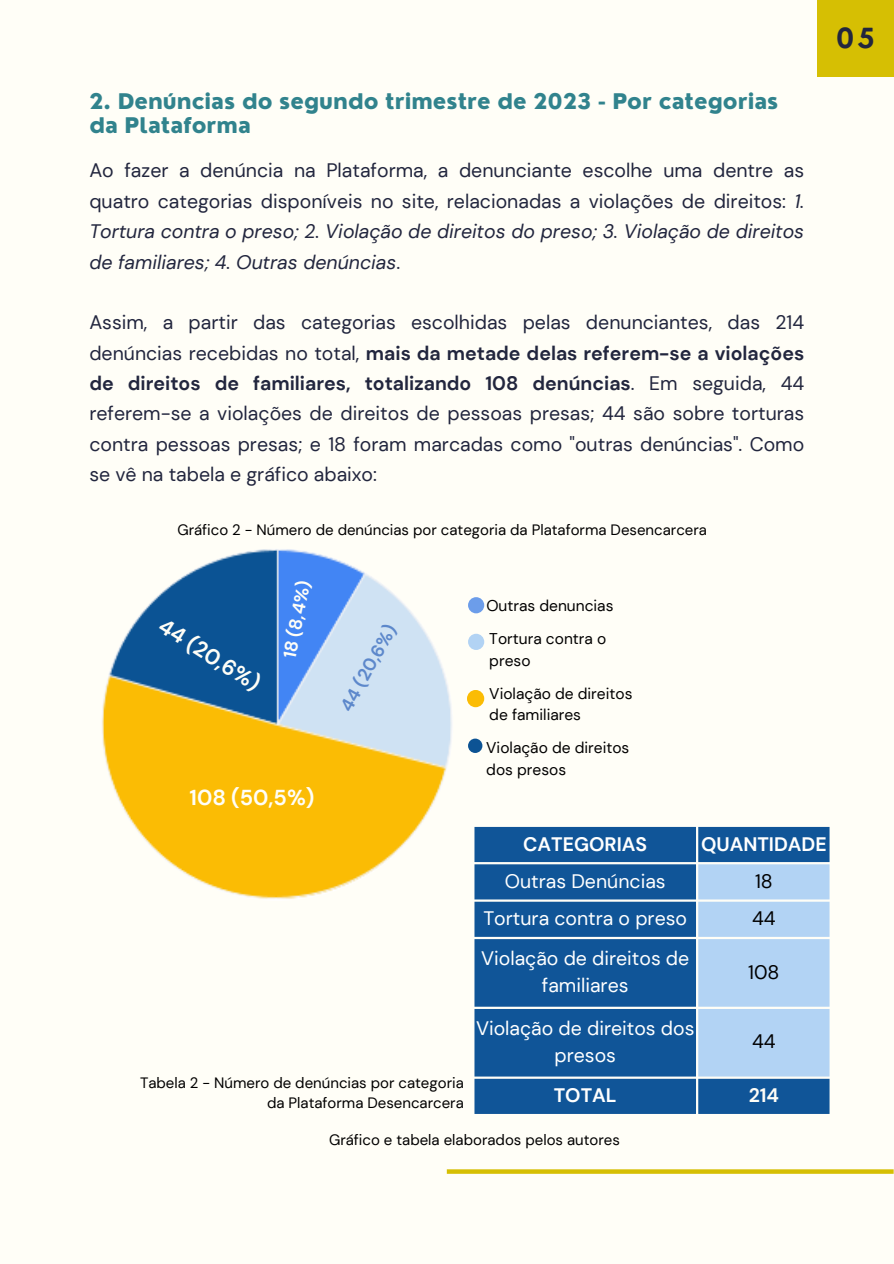
<style>
.page{position:relative;width:894px;height:1264px;background:#fff}
.page>*{position:absolute;margin:0;border:0;box-sizing:border-box;transform-origin:0 0}
.t1{font:700 27px "Nourd";color:#22263e}
.t2{font:700 21.6px "DM Sans";color:#fffef7}
.t3{font:800 21px/23.7px "Nourd";color:#31838d}
.t4{font:19.5px/30.3px "DM Sans";color:#22263e;text-align:justify}
.t5{font:19.5px/27px "DM Sans";color:#fff;text-align:center}
.t6{font:700 19.5px "DM Sans";color:#fff}
.t7{font:19.5px "DM Sans";color:#000}
.t8{font:700 19.5px "DM Sans";color:#fffef7}
.t9{font:700 18px "DM Sans";color:#5d88cb}
.t10{font:700 18px "DM Sans";color:#fffef7}
.t11{font:15.6px/21.6px "DM Sans";color:#000}
.t12{font:15px/20.2px "DM Sans";color:#000;text-align:right}
.s1{font-style:italic}
.s2{font-weight:700}
</style>
<div class="page">
<div style="left:0;top:0;width:893px;height:1263px;background:#fffef7"></div>
<div style="left:816px;top:0;width:77px;height:77px;background:#d6bf03"></div>
<svg style="left:446px;top:1169px;width:447px;height:4px;fill:#d6bf03"></svg>
<div style="left:474px;top:827px;width:355px;height:286px;background:#105598"></div>
<div style="left:698px;top:864px;width:131px;height:212px;background:#b2d3f4"></div>
<div style="left:468px;top:597px;width:16px;height:16px;background:#6c9dea;border-radius:50%"></div>
<div style="left:468px;top:738px;width:14px;height:15px;background:#0c5394;border-radius:50%"></div>
<div style="left:467px;top:690px;width:17px;height:17px;background:#fbbc04;border-radius:50%"></div>
<div style="left:468px;top:633px;width:16px;height:17px;background:#b2d3f4;border-radius:50%"></div>
<img style="left:101px;top:548px;width:352px;height:352px;border-radius:50%">
<p class="t3" style="left:89px;top:89px;width:690px">2. Denúncias do segundo trimestre de 2023 - Por categorias da Plataforma</p>
<h2 class="t4" style="left:89px;top:155px;width:716px">Ao fazer a denúncia na Plataforma, a denunciante escolhe uma dentre as quatro categorias disponíveis no site, relacionadas a violações de direitos: <span class="s1">1.<br>Tortura contra o preso; 2. Violação de direitos do preso; 3. Violação de direitos de familiares; 4. Outras denúncias</span>.</h2>
<h1 class="t1" style="left:835px;top:21px;width:41px">05</h1>
<h2 class="t4" style="left:89px;top:307px;width:716px">Assim, a partir das categorias escolhidas pelas denunciantes, das 214 denúncias recebidas no total, <span class="s2">mais da metade delas referem-se a violações de direitos de familiares, totalizando 108 denúncias</span>. Em seguida, 44 referem-se a violações de direitos de pessoas presas; 44 são sobre torturas contra pessoas presas; e 18 foram marcadas como "outras denúncias". Como se vê na tabela e gráfico abaixo:</h2>
<p class="t12" style="left:177px;top:519px;width:531px">Gráfico 2 - Número de denúncias por categoria da Plataforma Desencarcera</p>
<p class="t2" style="left:168px;top:612px;width:117px;rotate:32deg">44 (20,6%)</p>
<p class="t10" style="left:278px;top:655px;width:80px;rotate:-79deg">18 (8,4%)</p>
<p class="t9" style="left:335px;top:704px;width:98px;rotate:-61deg">44 (20,6%)</p>
<p class="t2" style="left:189px;top:783px;width:126px">108 (50,5%)</p>
<p class="t11" style="left:486px;top:595px;width:128px">Outras denuncias</p>
<p class="t11" style="left:489px;top:628px;width:118px">Tortura contra o preso</p>
<p class="t11" style="left:489px;top:682px;width:145px">Violação de direitos de familiares</p>
<p class="t11" style="left:486px;top:736px;width:145px">Violação de direitos dos presos</p>
<p class="t6" style="left:523px;top:831px;width:125px">CATEGORIAS</p>
<p class="t6" style="left:700px;top:831px;width:127px">QUANTIDADE</p>
<h1 class="t5" style="left:504px;top:867px;width:162px">Outras Denúncias</h1>
<h3 class="t7" style="left:754px;top:868px;width:19px">18</h3>
<h3 class="t5" style="left:483px;top:905px;width:205px">Tortura contra o preso</h3>
<h1 class="t7" style="left:751px;top:906px;width:25px">44</h1>
<p class="t5" style="left:481px;top:944px;width:210px">Violação de direitos de familiares</p>
<p class="t7" style="left:748px;top:959px;width:33px">108</p>
<p class="t5" style="left:476px;top:1014px;width:220px">Violação de direitos dos presos</p>
<p class="t7" style="left:751px;top:1028px;width:25px">44</p>
<p class="t12" style="left:140px;top:1072px;width:325px">Tabela 2 - Número de denúncias por categoria da Plataforma Desencarcera</p>
<p class="t12" style="left:329px;top:1129px;width:292px">Gráfico e tabela elaborados pelos autores</p>
<p class="t6" style="left:553px;top:1083px;width:64px">TOTAL</p>
<p class="t8" style="left:748px;top:1083px;width:32px">214</p>
</div>
